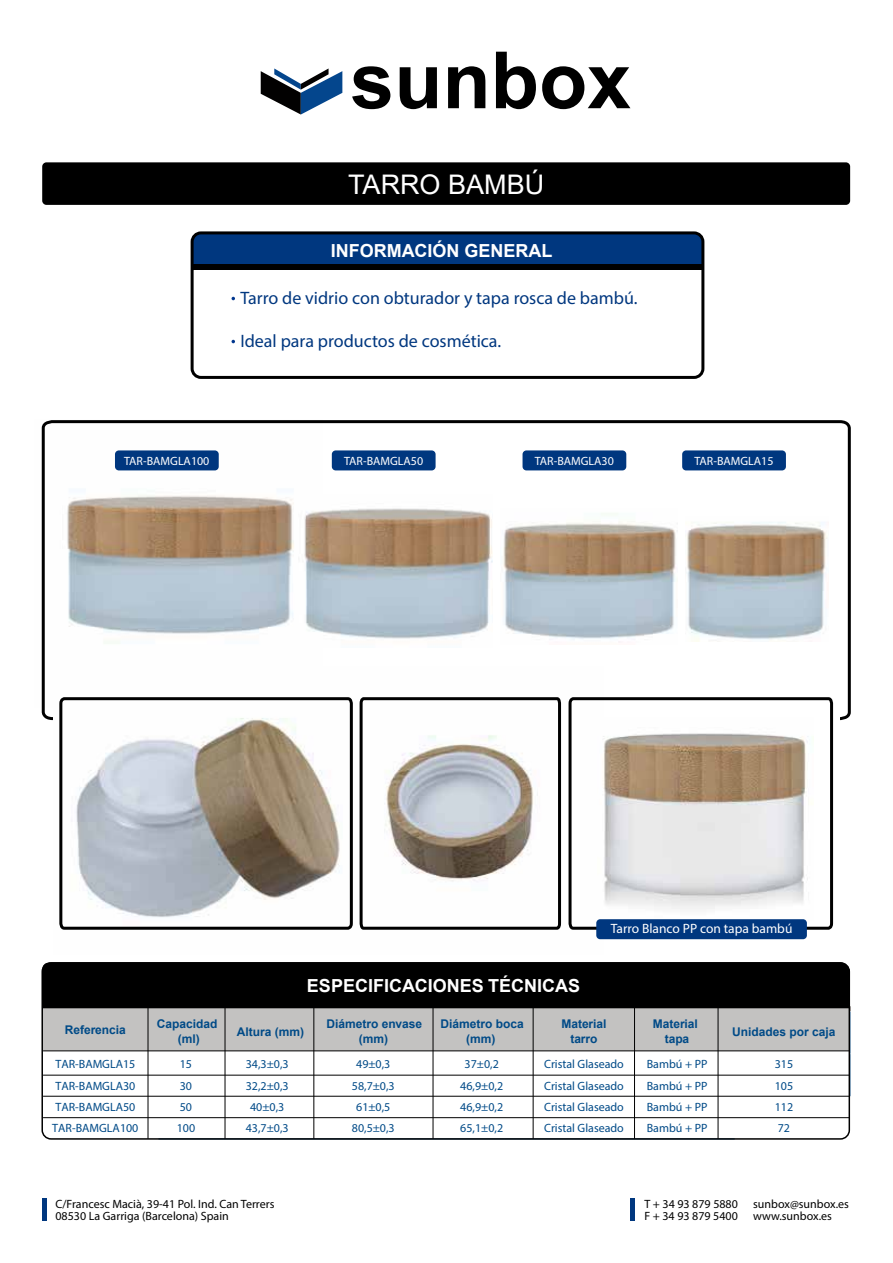
<style>
.page{position:relative;width:893px;height:1263px;background:#fff}
.page>*{position:absolute;margin:0;border:0;box-sizing:border-box;transform-origin:0 0}
.t1{font:700 79.05px "Arial";color:#000}
.t2{font:27px "Arial";color:#fff}
.t3{font:18px "Myriad Pro";color:#00377f}
.t4{font:700 18px "Arial";color:#fff}
.t5{font:13.5px "Myriad Pro";color:#fff}
.t6{font:12px "Myriad Pro";color:#004a87}
.t7{font:12px/12px "Myriad Pro";color:#000}
.t8{font:700 12px/14.4px "Arial";color:#004a87;text-align:center}
.t9{font:12px "Myriad Pro";color:#fff}
</style>
<div class="page">
<svg style="left:43px;top:963px;width:808px;height:87px;background:#5f5e5e"></svg>
<hr style="left:850px;top:1054px;width:1px;height:42px;background:#004a87">
<hr style="left:850px;top:1011px;width:1px;height:43px;background:#004a87">
<hr style="left:43px;top:1050px;width:807px;height:1px;background:#000">
<hr style="left:43px;top:1075px;width:807px;height:1px;background:#000">
<hr style="left:43px;top:1096px;width:807px;height:1px;background:#000">
<hr style="left:43px;top:1117px;width:807px;height:1px;background:#000">
<svg style="left:41px;top:420px;width:810px;height:301px"></svg>
<div style="left:42px;top:162px;width:808px;height:43px;background:#000;border-radius:4px"></div>
<div style="left:42px;top:1199px;width:5px;height:22px;background:#00377f"></div>
<hr style="left:630px;top:1199px;width:4px;height:22px;background:#00377f">
<div style="left:195px;top:235px;width:505px;height:35px;background:#00377f"></div>
<div style="left:193px;top:264px;width:510px;height:5px;background:#000"></div>
<div style="left:191px;top:231px;width:513px;height:148px;border:3px solid #000;border-radius:9px"></div>
<div style="left:41px;top:962px;width:809px;height:178px;border:2px solid #000;border-radius:9px"></div>
<hr style="left:148px;top:1008px;width:1px;height:131px;background:#000">
<hr style="left:225px;top:1008px;width:1px;height:131px;background:#000">
<hr style="left:313px;top:1008px;width:1px;height:131px;background:#000">
<hr style="left:433px;top:1008px;width:1px;height:131px;background:#000">
<hr style="left:533px;top:1008px;width:1px;height:131px;background:#000">
<hr style="left:634px;top:1008px;width:1px;height:131px;background:#000">
<hr style="left:718px;top:1008px;width:1px;height:131px;background:#000">
<div style="left:115px;top:450px;width:104px;height:20px;background:#00377f;border-radius:4px"></div>
<div style="left:332px;top:450px;width:104px;height:20px;background:#00377f;border-radius:4px"></div>
<div style="left:522px;top:450px;width:104px;height:20px;background:#00377f;border-radius:4px"></div>
<div style="left:682px;top:450px;width:104px;height:20px;background:#00377f;border-radius:4px"></div>
<img style="left:342px;top:666px;width:261px;height:274px">
<svg style="left:358px;top:696px;width:205px;height:235px"></svg>
<svg style="left:567px;top:696px;width:268px;height:235px"></svg>
<svg style="left:261px;top:68px;width:81px;height:47px"></svg>
<img style="left:54px;top:666px;width:288px;height:55px">
<svg style="left:58px;top:696px;width:296px;height:235px"></svg>
<img style="left:597px;top:717px;width:216px;height:204px">
<div style="left:596px;top:919px;width:211px;height:20px;background:#00377f;border-radius:4px"></div>
<h1 class="t1" style="left:350px;top:25px;width:282px">sunbox</h1>
<h2 class="t2" style="left:348px;top:166px;width:198px">TARRO BAMBÚ</h2>
<h3 class="t4" style="left:331px;top:238px;width:223px">INFORMACIÓN GENERAL</h3>
<h3 class="t3" style="left:240px;top:287px;width:399px">Tarro de vidrio con obturador y tapa rosca de bambú.</h3>
<h3 class="t3" style="left:240px;top:330px;width:262px">Ideal para productos de cosmética.</h3>
<p class="t9" style="left:124px;top:453px;width:87px">TAR-BAMGLA100</p>
<p class="t9" style="left:344px;top:453px;width:81px">TAR-BAMGLA50</p>
<p class="t9" style="left:535px;top:453px;width:81px">TAR-BAMGLA30</p>
<p class="t9" style="left:694px;top:453px;width:81px">TAR-BAMGLA15</p>
<p class="t5" style="left:611px;top:920px;width:183px">Tarro Blanco PP con tapa bambú</p>
<h3 class="t4" style="left:307px;top:973px;width:275px">ESPECIFICACIONES TÉCNICAS</h3>
<p class="t8" style="left:65px;top:1023px;width:63px">Referencia</p>
<p class="t8" style="left:157px;top:1017px;width:62px">Capacidad (ml)</p>
<p class="t8" style="left:326px;top:1017px;width:97px">Diámetro envase (mm)</p>
<p class="t8" style="left:440px;top:1017px;width:85px">Diámetro boca (mm)</p>
<p class="t8" style="left:237px;top:1024px;width:69px">Altura (mm)</p>
<p class="t8" style="left:561px;top:1017px;width:46px">Material tarro</p>
<p class="t8" style="left:653px;top:1017px;width:46px">Material tapa</p>
<p class="t8" style="left:732px;top:1024px;width:105px">Unidades por caja</p>
<p class="t6" style="left:55px;top:1056px;width:82px">TAR-BAMGLA15</p>
<p class="t6" style="left:180px;top:1056px;width:14px">15</p>
<p class="t6" style="left:246px;top:1056px;width:44px">34,3±0,3</p>
<p class="t6" style="left:356px;top:1056px;width:36px">49±0,3</p>
<p class="t6" style="left:465px;top:1056px;width:36px">37±0,2</p>
<p class="t6" style="left:544px;top:1056px;width:81px">Cristal Glaseado</p>
<p class="t6" style="left:647px;top:1056px;width:62px">Bambú + PP</p>
<p class="t6" style="left:775px;top:1056px;width:20px">315</p>
<p class="t6" style="left:55px;top:1079px;width:82px">TAR-BAMGLA30</p>
<p class="t6" style="left:180px;top:1079px;width:14px">30</p>
<p class="t6" style="left:246px;top:1079px;width:44px">32,2±0,3</p>
<p class="t6" style="left:352px;top:1079px;width:44px">58,7±0,3</p>
<p class="t6" style="left:460px;top:1079px;width:44px">46,9±0,2</p>
<p class="t6" style="left:544px;top:1079px;width:81px">Cristal Glaseado</p>
<p class="t6" style="left:647px;top:1079px;width:62px">Bambú + PP</p>
<p class="t6" style="left:775px;top:1079px;width:20px">105</p>
<p class="t6" style="left:55px;top:1100px;width:82px">TAR-BAMGLA50</p>
<p class="t6" style="left:180px;top:1100px;width:14px">50</p>
<p class="t6" style="left:250px;top:1100px;width:36px">40±0,3</p>
<p class="t6" style="left:356px;top:1100px;width:36px">61±0,5</p>
<p class="t6" style="left:460px;top:1100px;width:44px">46,9±0,2</p>
<p class="t6" style="left:544px;top:1100px;width:81px">Cristal Glaseado</p>
<p class="t6" style="left:647px;top:1100px;width:62px">Bambú + PP</p>
<p class="t6" style="left:775px;top:1100px;width:20px">112</p>
<p class="t6" style="left:544px;top:1121px;width:81px">Cristal Glaseado</p>
<p class="t6" style="left:647px;top:1121px;width:62px">Bambú + PP</p>
<p class="t6" style="left:52px;top:1121px;width:88px">TAR-BAMGLA100</p>
<p class="t6" style="left:177px;top:1121px;width:20px">100</p>
<p class="t6" style="left:246px;top:1121px;width:44px">43,7±0,3</p>
<p class="t6" style="left:352px;top:1121px;width:44px">80,5±0,3</p>
<p class="t6" style="left:460px;top:1121px;width:44px">65,1±0,2</p>
<p class="t6" style="left:778px;top:1121px;width:14px">72</p>
<p class="t7" style="left:55px;top:1198px;width:221px">C/Francesc Macià, 39-41 Pol. Ind. Can Terrers<br>08530 La Garriga (Barcelona) Spain</p>
<p class="t7" style="left:644px;top:1198px;width:95px">T + 34 93 879 5880</p>
<p class="t7" style="left:753px;top:1198px;width:97px">sunbox@sunbox.es</p>
<p class="t7" style="left:644px;top:1210px;width:95px">F + 34 93 879 5400</p>
<p class="t7" style="left:753px;top:1210px;width:80px">www.sunbox.es</p>
</div>
